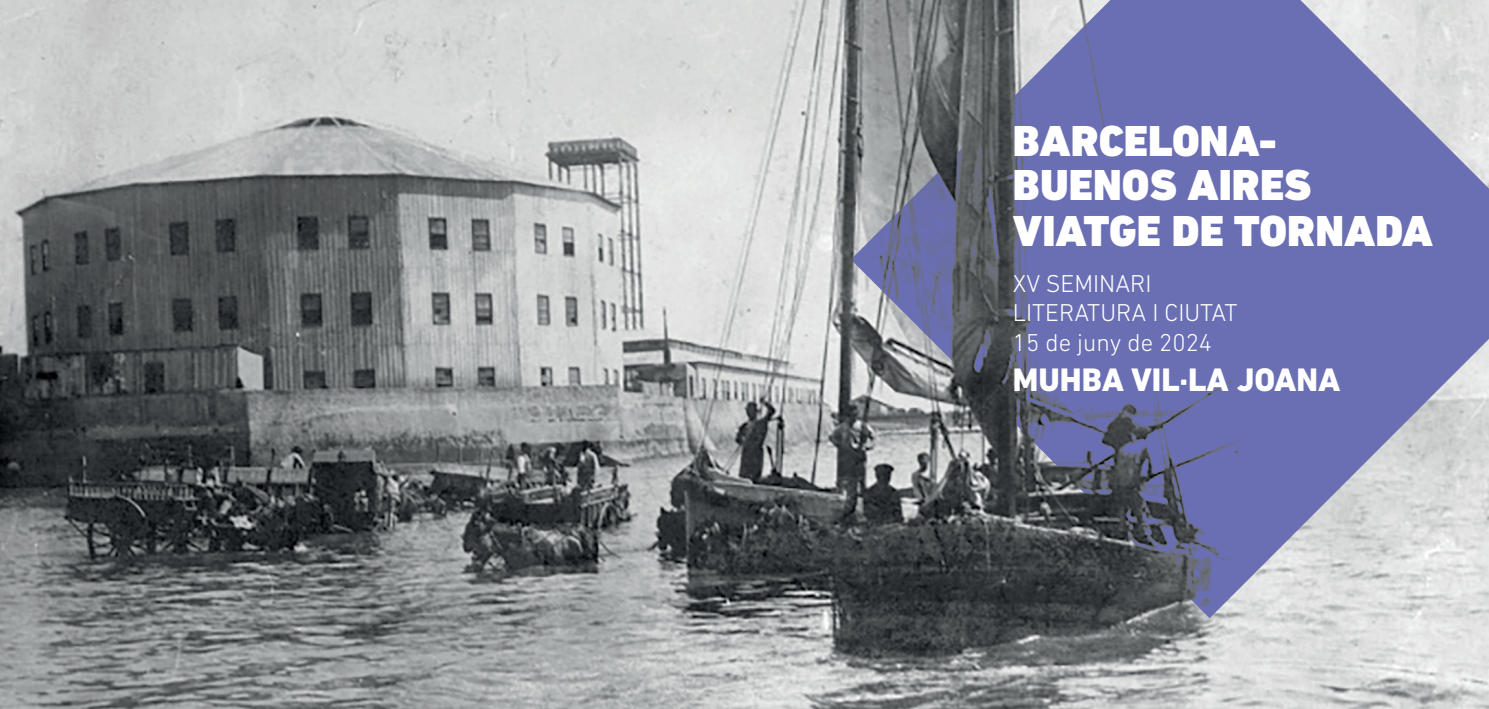
<style>
.page{position:relative;width:1489px;height:709px;background:#fff}
.page>*{position:absolute;margin:0;border:0;box-sizing:border-box;transform-origin:0 0}
.t1{font:900 44.25px/45.2px "DIN Next LT Pro";color:#fff}
.t2{font:800 33px "DIN Next LT Pro";color:#fff}
.t3{font:300 24.75px/29.8px "DIN Next LT Pro";color:#fff}
</style>
<div class="page">
<img style="left:0;top:0;width:1488px;height:709px">
<svg style="left:850px;top:0;width:638px;height:618px;background:#7a7da0"></svg>
<h1 class="t1" style="left:1012px;top:118px;width:421px">BARCELONA-<br>BUENOS AIRES<br>VIATGE DE TORNADA</h1>
<p class="t3" style="left:1012px;top:268px;width:226px">XV SEMINARI<br>LITERATURA I CIUTAT<br>15 de juny de 2024</p>
<h2 class="t2" style="left:1012px;top:360px;width:329px">MUHBA VIL·LA JOANA</h2>
</div>
